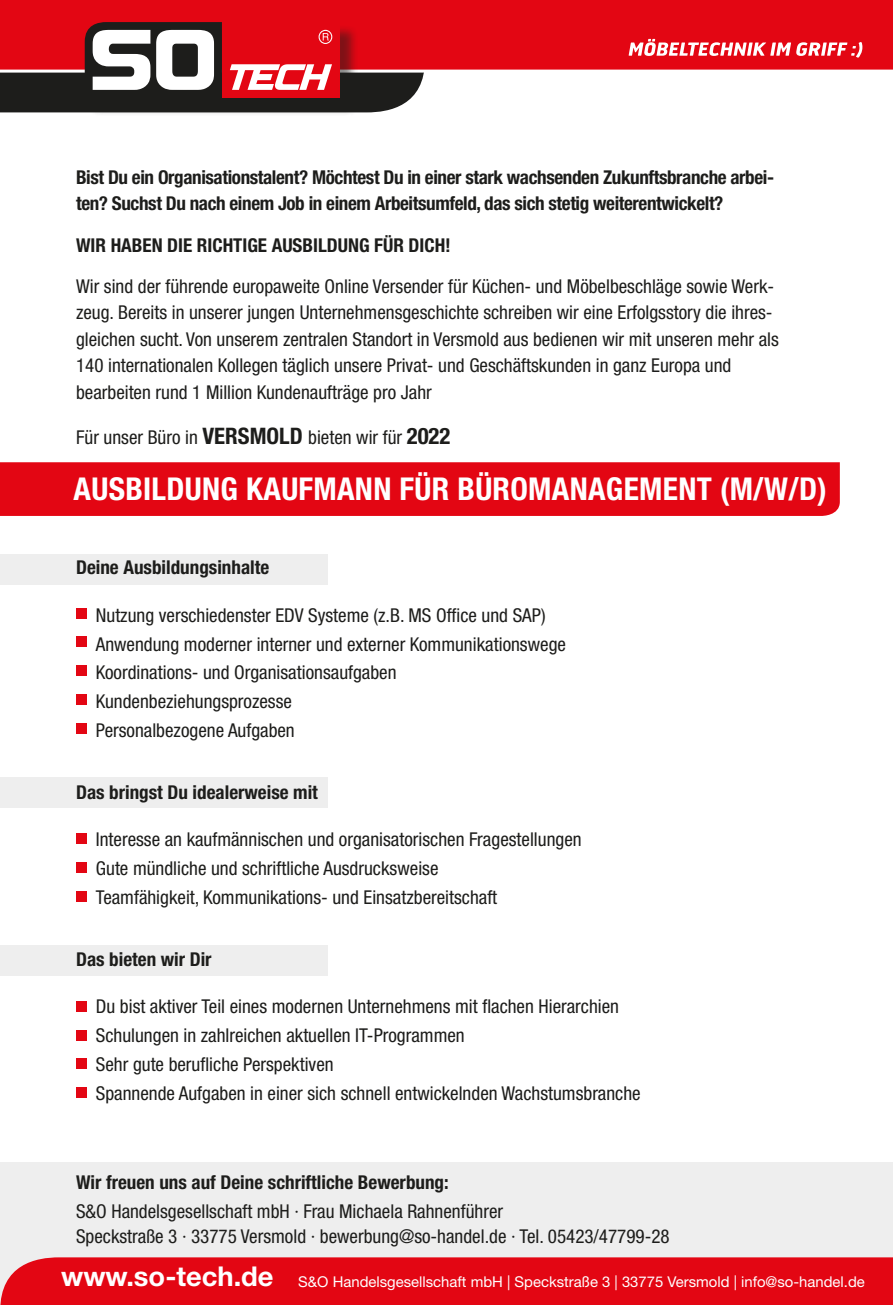
<style>
.page{position:relative;width:893px;height:1305px;background:#fff}
.page>*{position:absolute;margin:0;border:0;box-sizing:border-box;transform-origin:0 0}
.t1{font:36.57px "Freestyle Script";color:#fff}
.t2{font:700 condensed 31.5px "Helvetica Neue LT Std";letter-spacing:.01em;color:#fff}
.t3{font:condensed 19.07px/28.7px "Helvetica Neue LT Std";color:#1d1d1b}
.t4{font:700 condensed 19.07px/26.4px "Helvetica Neue LT Std";letter-spacing:-.02em;color:#1d1d1b}
.t5{font:700 condensed 19.07px "Helvetica Neue LT Std";color:#1d1d1b}
.t6{font:14.88px "Helvetica Neue LT Std";color:#fff}
.s1{font-weight:700;font-size:22.75px}
.s2{font-weight:700;font-size:27.3px}
</style>
<div class="page">
<div style="left:0;top:1162px;width:893px;height:143px;background:#eee"></div>
<div style="left:0;top:554px;width:327px;height:30px;background:#eee"></div>
<div style="left:0;top:777px;width:327px;height:30px;background:#eee"></div>
<div style="left:0;top:945px;width:327px;height:30px;background:#eee"></div>
<div style="left:0;top:1257px;width:893px;height:48px;background:#e30613"></div>
<div style="left:0;top:0;width:893px;height:72px;background:#e30613"></div>
<svg style="left:629px;top:39px;width:234px;height:19px"></svg>
<hr style="left:0;top:70px;width:893px;height:3px;background:#fff">
<div style="left:87px;top:24px;width:272px;height:93px;background:#1d1d1b;opacity:.5"></div>
<svg style="left:0;top:22px;width:425px;height:90px"></svg>
<div style="left:0;top:462px;width:840px;height:54px;background:#e30613"></div>
<div style="left:76px;top:608px;width:10px;height:10px;background:#e30613"></div>
<div style="left:76px;top:636px;width:10px;height:11px;background:#e30613"></div>
<div style="left:76px;top:665px;width:10px;height:11px;background:#e30613"></div>
<div style="left:76px;top:694px;width:10px;height:10px;background:#e30613"></div>
<div style="left:76px;top:723px;width:10px;height:10px;background:#e30613"></div>
<div style="left:76px;top:1001px;width:10px;height:10px;background:#e30613"></div>
<div style="left:76px;top:1030px;width:10px;height:10px;background:#e30613"></div>
<div style="left:76px;top:1058px;width:10px;height:11px;background:#e30613"></div>
<div style="left:76px;top:1087px;width:10px;height:11px;background:#e30613"></div>
<div style="left:76px;top:834px;width:10px;height:10px;background:#e30613"></div>
<div style="left:76px;top:862px;width:10px;height:11px;background:#e30613"></div>
<div style="left:76px;top:891px;width:10px;height:10px;background:#e30613"></div>
<p class="t4" style="left:76px;top:164px;width:700px">Bist Du ein Organisationstalent? Möchtest Du in einer stark wachsenden Zukunftsbranche arbei&shy;ten? Suchst Du nach einem Job in einem Arbeitsumfeld, das sich stetig weiterentwickelt?</p>
<p class="t5" style="left:76px;top:233px;width:376px">WIR HABEN DIE RICHTIGE AUSBILDUNG FÜR DICH!</p>
<p class="t3" style="left:76px;top:273px;width:704px;line-height:26.4px">Wir sind der führende europaweite Online Versender für Küchen- und Möbelbeschläge sowie Werk&shy;zeug. Bereits in unserer jungen Unternehmensgeschichte schreiben wir eine Erfolgsstory die ihres&shy;gleichen sucht. Von unserem zentralen Standort in Versmold aus bedienen wir mit unseren mehr als 140 internationalen Kollegen täglich unsere Privat- und Geschäftskunden in ganz Europa und bearbeiten rund 1 Million Kundenaufträge pro Jahr</p>
<p class="t3" style="left:76px;top:423px;width:376px">Für unser Büro in <span class="s1">VERSMOLD</span> bieten wir für <span class="s1">2022</span></p>
<h2 class="t2" style="left:74px;top:470px;width:755px">AUSBILDUNG KAUFMANN FÜR BÜROMANAGEMENT (M/W/D)</h2>
<p class="t5" style="left:76px;top:556px;width:195px">Deine Ausbildungsinhalte</p>
<p class="t3" style="left:96px;top:600px;width:472px">Nutzung verschiedenster EDV Systeme (z.B. MS Office und SAP)<br>Anwendung moderner interner und externer Kommunikationswege Koordinations- und Organisationsaufgaben Kundenbeziehungsprozesse<br>Personalbezogene Aufgaben</p>
<p class="t5" style="left:76px;top:780px;width:243px">Das bringst Du idealerweise mit</p>
<p class="t3" style="left:96px;top:825px;width:487px">Interesse an kaufmännischen und organisatorischen Fragestellungen<br>Gute mündliche und schriftliche Ausdrucksweise<br>Teamfähigkeit, Kommunikations- und Einsatzbereitschaft</p>
<p class="t5" style="left:76px;top:947px;width:137px">Das bieten wir Dir</p>
<p class="t3" style="left:96px;top:992px;width:546px">Du bist aktiver Teil eines modernen Unternehmens mit flachen Hierarchien Schulungen in zahlreichen aktuellen IT-Programmen<br>Sehr gute berufliche Perspektiven<br>Spannende Aufgaben in einer sich schnell entwickelnden Wachstumsbranche</p>
<p class="t5" style="left:76px;top:1171px;width:374px">Wir freuen uns auf Deine schriftliche Bewerbung:</p>
<p class="t3" style="left:76px;top:1198px;width:595px;line-height:25.4px">S&amp;O Handelsgesellschaft mbH ∙ Frau Michaela Rahnenführer<br>Speckstraße 3 ∙ 33775 Versmold ∙ bewerbung@so-handel.de ∙ Tel. 05423/47799-28</p>
<h1 class="t1" style="left:659px;top:1257px;width:220px">Möbetechnik und mehr!</h1>
<p class="t6" style="left:61px;top:1273px;width:805px"><span class="s2">www.so-tech.de</span> S&amp;O Handelsgesellschaft mbH | Speckstraße 3 | 33775 Versmold | info@so-handel.de</p>
</div>
